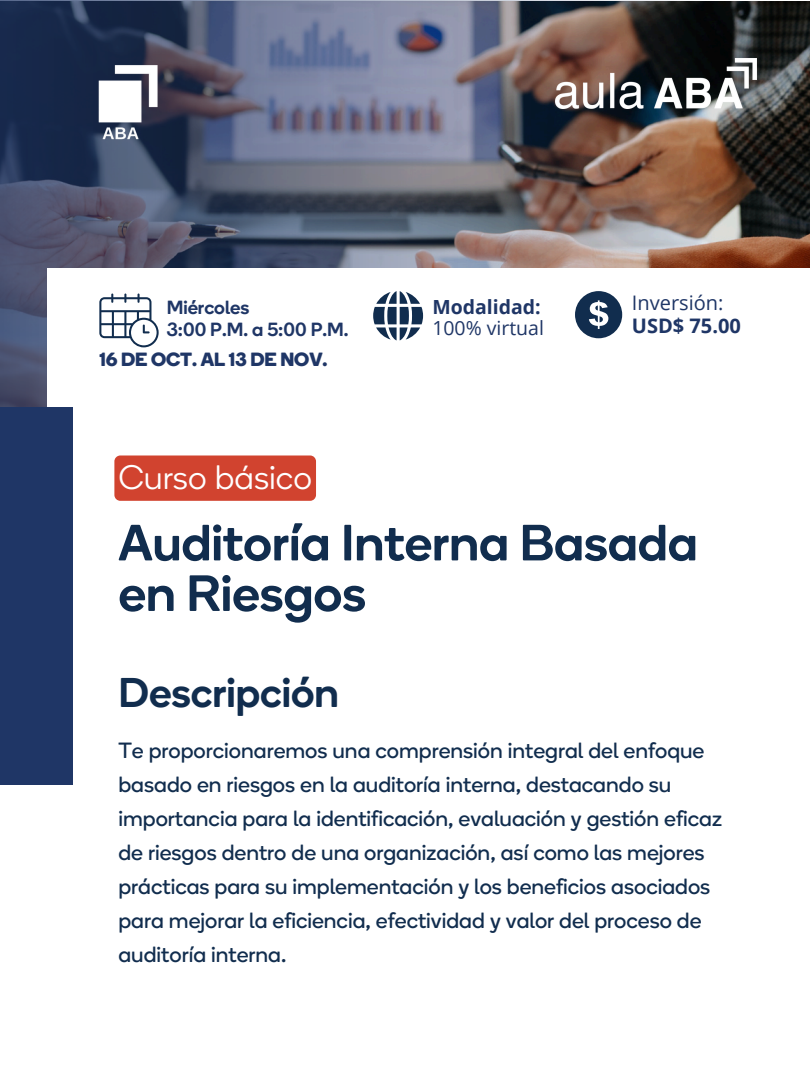
<style>
.page{position:relative;width:810px;height:1080px;background:#fff}
.page>*{position:absolute;margin:0;border:0;box-sizing:border-box;transform-origin:0 0}
.t1{font:500 50.88px/50.5px "HILVCC Boing";color:#112d4e}
.t2{font:500 41.5px "HILVCC Boing";color:#112d4e}
.t3{font:300 33.88px "HILVCC Boing";color:#fff}
.t4{font:22px/34px "HILVCC Boing";color:#112d4e}
.t5{font:20px/23.1px "Open Sans";color:#1f3666}
.t6{font:19.5px/21.2px "Open Sans";color:#1f3666}
.t7{font:500 19.12px/22.2px "HILVCC Boing";color:#1f3666}
.t8{font:700 19.12px "HILVCC Boing";color:#1f3666}
.s1{font-weight:700}
</style>
<div class="page">
<img style="left:0;top:0;width:810px;height:407px">
<img style="left:556px;top:58px;width:201px;height:50px">
<img style="left:73px;top:25px;width:107px;height:143px">
<div style="left:47px;top:268px;width:763px;height:243px;background:#fff"></div>
<svg style="left:99px;top:294px;width:59px;height:53px"></svg>
<svg style="left:373px;top:291px;width:50px;height:49px"></svg>
<svg style="left:575px;top:291px;width:47px;height:47px"></svg>
<div style="left:0;top:407px;width:73px;height:377px;background:#1f3666"></div>
<div style="left:114px;top:456px;width:202px;height:45px;background:#d1432f;border-radius:6px"></div>
<h5 class="t7" style="left:167px;top:295px;width:183px">Miércoles<br>3:00 P.M. a 5:00 P.M.</h5>
<p class="t5" style="left:632px;top:291px;width:111px">Inversión:<br><span class="s1">USD$ 75.00</span></p>
<p class="t6" style="left:432px;top:296px;width:113px"><span class="s1">Modalidad:<br></span>100% virtual</p>
<p class="t8" style="left:99px;top:346px;width:230px">16 DE OCT. AL 13 DE NOV.</p>
<p class="t3" style="left:118px;top:457px;width:195px">Curso básico</p>
<h4 class="t1" style="left:118px;top:516px;width:581px">Auditoría Interna Basada en Riesgos</h4>
<p class="t2" style="left:118px;top:664px;width:222px">Descripción</p>
<h6 class="t4" style="left:118px;top:733px;width:605px">Te proporcionaremos una comprensión integral del enfoque basado en riesgos en la auditoría interna, destacando su importancia para la identificación, evaluación y gestión eficaz de riesgos dentro de una organización, así como las mejores prácticas para su implementación y los beneficios asociados para mejorar la eficiencia, efectividad y valor del proceso de auditoría interna.</h6>
</div>
